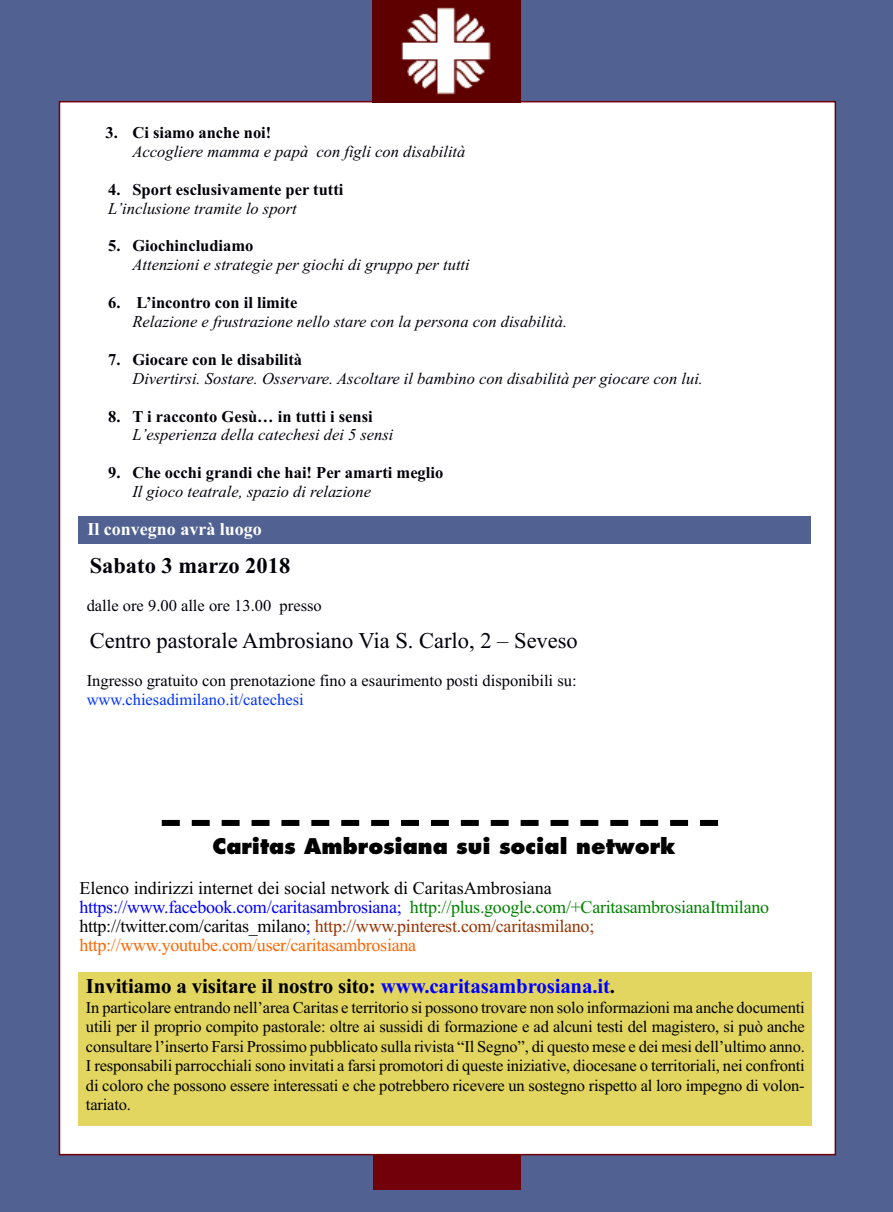
<style>
.page{position:relative;width:893px;height:1212px;background:#516292}
.page>*{position:absolute;margin:0;border:0;box-sizing:border-box;transform-origin:0 0}
.t1{font:22.5px "Times New Roman";color:#00000a}
.t2{font:700 22.5px "Times New Roman";color:#00000a}
.t3{font:700 21px "Times New Roman";letter-spacing:-.01em;color:#000}
.t4{font:800 21px "Futura";color:#000}
.t5{font:18px/18.9px "Times New Roman";letter-spacing:-.015em;color:#000}
.t6{font:700 18px "Times New Roman";color:#fff}
.t7{font:16.5px/19.5px "Times New Roman";letter-spacing:-.01em;color:#000;text-align:justify}
.t8{font:italic 16.5px "Times New Roman";color:#00000a}
.t9{font:700 16.5px "Times New Roman";color:#00000a}
.t10{font:16.5px "Times New Roman";color:#00000a}
.t11{font:16.5px "Times New Roman";color:#0033fe}
.s1{color:#00f}
.s2{color:#008000}
.s3{color:#983300}
.s4{color:#fe6500}
</style>
<div class="page">
<div style="left:60px;top:102px;width:775px;height:1052px;background:#fff"></div>
<div style="left:373px;top:1156px;width:148px;height:34px;background:#72000b"></div>
<img style="left:372px;top:0;width:148px;height:102px">
<div style="left:78px;top:972px;width:734px;height:153px;background:#e2d661"></div>
<svg style="left:191px;top:820px;width:498px;height:6px"></svg>
<div style="left:162px;top:820px;width:18px;height:6px;background:#000"></div>
<div style="left:700px;top:820px;width:18px;height:6px;background:#000"></div>
<div style="left:78px;top:516px;width:732px;height:28px;background:#516292"></div>
<p class="t9" style="left:105px;top:123px;width:167px">3. Ci siamo anche noi!</p>
<p class="t8" style="left:132px;top:142px;width:334px">Accogliere mamma e papà con figli con disabilità</p>
<p class="t9" style="left:108px;top:179px;width:237px">4. Sport esclusivamente per tutti</p>
<p class="t8" style="left:108px;top:198px;width:190px">L’inclusione tramite lo sport</p>
<p class="t9" style="left:108px;top:236px;width:147px">5. Giochincludiamo</p>
<p class="t8" style="left:132px;top:255px;width:339px">Attenzioni e strategie per giochi di gruppo per tutti</p>
<p class="t9" style="left:108px;top:293px;width:191px">6. L’incontro con il limite</p>
<p class="t8" style="left:132px;top:312px;width:436px">Relazione e frustrazione nello stare con la persona con disabilità.</p>
<p class="t9" style="left:108px;top:349px;width:195px">7. Giocare con le disabilità</p>
<p class="t8" style="left:132px;top:368px;width:572px">Divertirsi. Sostare. Osservare. Ascoltare il bambino con disabilità per giocare con lui.</p>
<p class="t9" style="left:108px;top:406px;width:266px">8. T i racconto Gesù… in tutti i sensi</p>
<p class="t8" style="left:132px;top:425px;width:263px">L’esperienza della catechesi dei 5 sensi</p>
<p class="t9" style="left:108px;top:463px;width:337px">9. Che occhi grandi che hai! Per amarti meglio</p>
<p class="t8" style="left:132px;top:482px;width:240px">Il gioco teatrale, spazio di relazione</p>
<p class="t6" style="left:87px;top:518px;width:176px">Il convegno avrà luogo</p>
<h1 class="t2" style="left:90px;top:552px;width:202px">Sabato 3 marzo 2018</h1>
<p class="t10" style="left:87px;top:595px;width:237px">dalle ore 9.00 alle ore 13.00 presso</p>
<h1 class="t1" style="left:90px;top:627px;width:490px">Centro pastorale Ambrosiano Via S. Carlo, 2 – Seveso</h1>
<p class="t10" style="left:87px;top:671px;width:491px">Ingresso gratuito con prenotazione fino a esaurimento posti disponibili su:</p>
<p class="t11" style="left:87px;top:690px;width:219px">www.chiesadimilano.it/catechesi</p>
<p class="t4" style="left:213px;top:837px;width:464px">Caritas Ambrosiana sui social network</p>
<p class="t5" style="left:79px;top:878px;width:691px">Elenco indirizzi internet dei social network di CaritasAmbrosiana <span class="s1">https://www.facebook.com/caritasambrosiana;</span> <span class="s2">http://plus.google.com/+CaritasambrosianaItmilano </span>http://twitter.com/caritas_milano<span class="s1">;</span> <span class="s3">http://www.pinterest.com/caritasmilano; </span><span class="s4">http://www.youtube.com/user/caritasambrosiana</span></p>
<p class="t3" style="left:86px;top:974px;width:531px">Invitiamo a visitare il nostro sito: <span class="s1">www.caritasambrosiana.it</span>.</p>
<p class="t7" style="left:86px;top:997px;width:720px">In particolare entrando nell’area Caritas e territorio si possono trovare non solo informazioni ma anche documenti utili per il proprio compito pastorale: oltre ai sussidi di formazione e ad alcuni testi del magistero, si può anche consultare l’inserto Farsi Prossimo pubblicato sulla rivista “Il Segno”, di questo mese e dei mesi dell’ultimo anno.<br>I responsabili parrocchiali sono invitati a farsi promotori di queste iniziative, diocesane o territoriali, nei confronti di coloro che possono essere interessati e che potrebbero ricevere un sostegno rispetto al loro impegno di volon&shy;tariato.</p>
</div>
